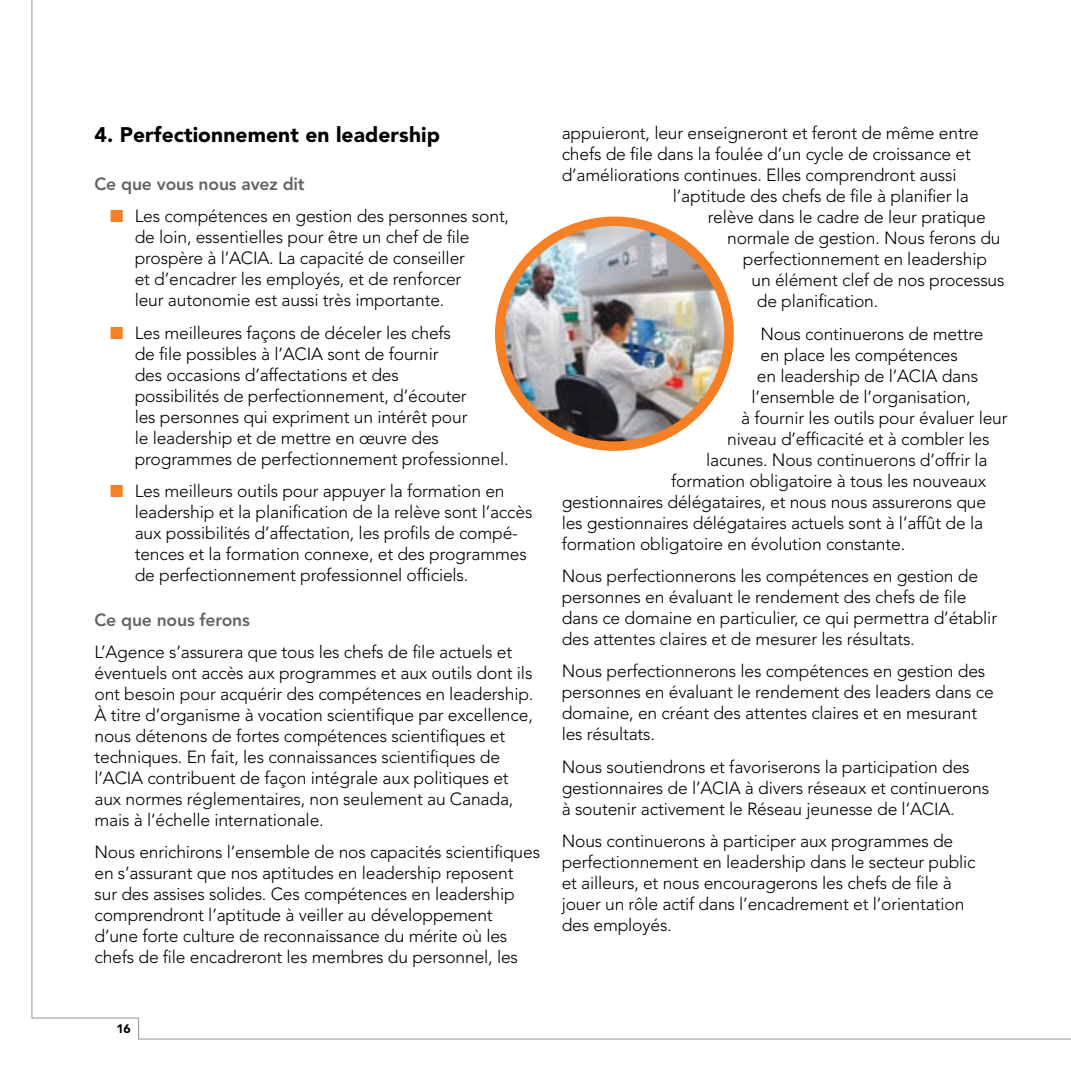
<style>
.page{position:relative;width:1071px;height:1071px;background:#fff}
.page>*{position:absolute;margin:0;border:0;box-sizing:border-box;transform-origin:0 0}
.t1{font:900 21px "Avenir";letter-spacing:.005em;color:#000}
.t2{font:300 17.5px/21px "Avenir";letter-spacing:-.01em;color:#000}
.t3{font:800 17.5px "Avenir";letter-spacing:-.01em;color:#636467}
.t4{font:900 12.25px "Avenir";color:#000}
.s1{color:#f58025}
</style>
<div class="page">
<img style="left:501px;top:221px;width:228px;height:225px">
<div style="left:495px;top:217px;width:239px;height:234px;border:9px solid #f58025;border-radius:50%"></div>
<p class="t1" style="left:94px;top:122px;width:347px">4. Perfectionnement en leadership</p>
<p class="t3" style="left:94px;top:174px;width:212px">Ce que vous nous avez dit</p>
<p class="t2" style="left:135px;top:206px;width:376px;text-indent:-24px"><span class="s1">■</span> Les compétences en gestion des personnes sont, de loin, essentielles pour être un chef de file prospère à l’ACIA. La capacité de conseiller<br>et d’encadrer les employés, et de renforcer<br>leur autonomie est aussi très importante.</p>
<p class="t2" style="left:135px;top:322px;width:375px;text-indent:-24px"><span class="s1">■</span> Les meilleures façons de déceler les chefs<br>de file possibles à l’ACIA sont de fournir<br>des occasions d’affectations et des<br>possibilités de perfectionnement, d’écouter<br>les personnes qui expriment un intérêt pour<br>le leadership et de mettre en œuvre des programmes de perfectionnement professionnel.</p>
<p class="t2" style="left:135px;top:481px;width:399px;text-indent:-24px"><span class="s1">■</span> Les meilleurs outils pour appuyer la formation en leadership et la planification de la relève sont l’accès aux possibilités d’affectation, les profils de compé&shy;tences et la formation connexe, et des programmes de perfectionnement professionnel officiels.</p>
<p class="t3" style="left:94px;top:609px;width:157px">Ce que nous ferons</p>
<p class="t2" style="left:94px;top:641px;width:440px">L’Agence s’assurera que tous les chefs de file actuels et éventuels ont accès aux programmes et aux outils dont ils ont besoin pour acquérir des compétences en leadership.<br>À titre d’organisme à vocation scientifique par excellence, nous détenons de fortes compétences scientifiques et techniques. En fait, les connaissances scientifiques de l’ACIA contribuent de façon intégrale aux politiques et aux normes réglementaires, non seulement au Canada, mais à l’échelle internationale.</p>
<p class="t2" style="left:94px;top:842px;width:447px">Nous enrichirons l’ensemble de nos capacités scientifiques en s’assurant que nos aptitudes en leadership reposent sur des assises solides. Ces compétences en leadership comprendront l’aptitude à veiller au développement d’une forte culture de reconnaissance du mérite où les chefs de file encadreront les membres du personnel, les</p>
<p class="t2" style="left:562px;top:123px;width:419px">appuieront, leur enseigneront et feront de même entre</p>
<p class="t2" style="left:562px;top:144px;width:411px">chefs de file dans la foulée d’un cycle de croissance et</p>
<p class="t2" style="left:562px;top:165px;width:396px">d’améliorations continues. Elles comprendront aussi</p>
<p class="t2" style="left:673px;top:186px;width:298px">l’aptitude des chefs de file à planifier la</p>
<p class="t2" style="left:708px;top:207px;width:280px">relève dans le cadre de leur pratique</p>
<p class="t2" style="left:727px;top:228px;width:275px">normale de gestion. Nous ferons du</p>
<p class="t2" style="left:743px;top:249px;width:246px">perfectionnement en leadership</p>
<p class="t2" style="left:752px;top:270px;width:255px">un élément clef de nos processus</p>
<p class="t2" style="left:757px;top:291px;width:123px">de planification.</p>
<p class="t2" style="left:760px;top:323px;width:225px">N ous continuerons de mettre</p>
<p class="t2" style="left:760px;top:344px;width:199px">en place les compétences</p>
<p class="t2" style="left:757px;top:365px;width:223px">en leadership de l’ACIA dans</p>
<p class="t2" style="left:752px;top:386px;width:221px">l’ensemble de l’organisation,</p>
<p class="t2" style="left:741px;top:407px;width:268px">à fournir les outils pour évaluer leur</p>
<p class="t2" style="left:727px;top:428px;width:264px">niveau d’efficacité et à combler les</p>
<p class="t2" style="left:706px;top:449px;width:283px">lacunes. Nous continuerons d’offrir la</p>
<p class="t2" style="left:671px;top:470px;width:317px">formation obligatoire à tous les nouveaux</p>
<p class="t2" style="left:562px;top:491px;width:426px">gestionnaires délégataires, et nous nous assurerons que</p>
<p class="t2" style="left:562px;top:512px;width:423px">les gestionnaires délégataires actuels sont à l’affût de la</p>
<p class="t2" style="left:562px;top:533px;width:345px">formation obligatoire en évolution constante.</p>
<p class="t2" style="left:562px;top:565px;width:437px">N ous perfectionnerons les compétences en gestion de personnes en évaluant le rendement des chefs de file dans ce domaine en particulier, ce qui permettra d’établir des attentes claires et de mesurer les résultats.</p>
<p class="t2" style="left:562px;top:661px;width:434px">N ous perfectionnerons les compétences en gestion des personnes en évaluant le rendement des leaders dans ce domaine, en créant des attentes claires et en mesurant les résultats.</p>
<p class="t2" style="left:562px;top:756px;width:429px">N ous soutiendrons et favoriserons la participation des gestionnaires de l’ACIA à divers réseaux et continuerons à soutenir activement le Réseau jeunesse de l’ACIA.</p>
<p class="t2" style="left:562px;top:830px;width:415px">Nous continuerons à participer aux programmes de perfectionnement en leadership dans le secteur public et ailleurs, et nous encouragerons les chefs de file à jouer un rôle actif dans l’encadrement et l’orientation des employés.</p>
<p class="t4" style="left:117px;top:1022px;width:16px">16</p>
</div>
